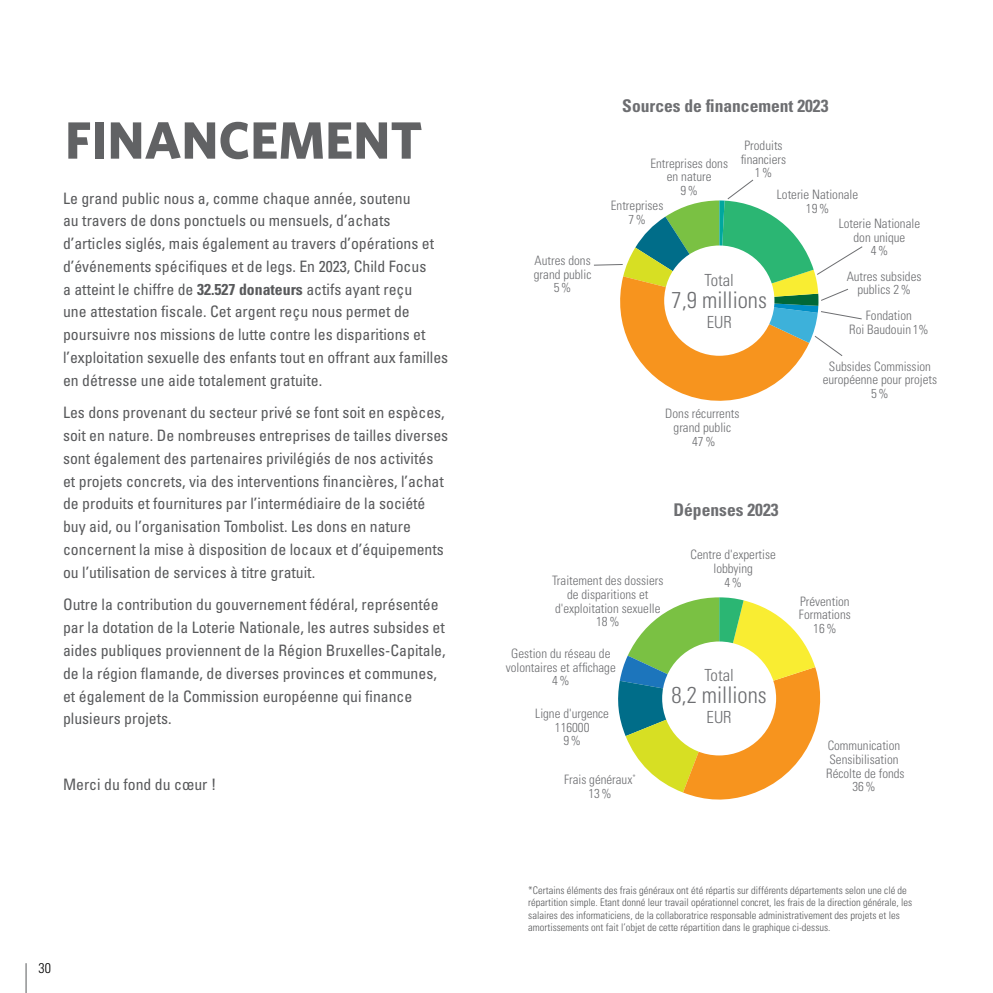
<style>
.page{position:relative;width:993px;height:993px;background:#fff}
.page>*{position:absolute;margin:0;border:0;box-sizing:border-box;transform-origin:0 0}
.t1{font:700 52.5px "Whitney";color:#616264}
.t2{font:300 condensed 22.93px "Univers LT Std";color:#6d6e71}
.t3{font:700 condensed 17.5px "Univers LT Std";color:#6d6e71}
.t4{font:300 condensed 16.62px "Univers LT Std";color:#6d6e71}
.t5{font:condensed 15.75px/22.8px "Univers LT Std";color:#58595b}
.t6{font:300 condensed 14px "Univers LT Std";color:#000}
.t7{font:300 condensed 12.95px/13.7px "Univers LT Std";color:#6d6e71;text-align:center}
.t8{font:300 condensed 10.5px/12.6px "Univers LT Std";color:#58595b}
.s1{font-weight:700}
</style>
<div class="page">
<hr style="left:26px;top:962px;width:1px;height:30px;background:#58595b">
<svg style="left:618px;top:597px;width:203px;height:203px"></svg>
<div style="left:662px;top:641px;width:113px;height:114px;background:#fff;border-radius:50%"></div>
<svg style="left:594px;top:179px;width:268px;height:222px"></svg>
<h1 class="t1" style="left:65px;top:108px;width:358px">FINANCEMENT</h1>
<p class="t5" style="left:63px;top:186px;width:386px">Le grand public nous a, comme chaque année, soutenu<br>au travers de dons ponctuels ou mensuels, d’achats d’articles siglés, mais également au travers d’opérations et d’événements spécifiques et de legs. En 2023, Child Focus<br>a atteint le chiffre de <span class="s1">32.527 donateurs</span> actifs ayant reçu<br>une attestation fiscale. Cet argent reçu nous permet de poursuivre nos missions de lutte contre les disparitions et l’exploitation sexuelle des enfants tout en offrant aux familles en détresse une aide totalement gratuite.</p>
<p class="t5" style="left:63px;top:401px;width:386px">Les dons provenant du secteur privé se font soit en espèces, soit en nature. De nombreuses entreprises de tailles diverses sont également des partenaires privilégiés de nos activités et projets concrets, via des interventions financières, l’achat de produits et fournitures par l’intermédiaire de la société buy aid, ou l’organisation Tombolist. Les dons en nature concernent la mise à disposition de locaux et d’équipements ou l’utilisation de services à titre gratuit.</p>
<p class="t5" style="left:63px;top:593px;width:384px">Outre la contribution du gouvernement fédéral, représentée par la dotation de la Loterie Nationale, les autres subsides et aides publiques proviennent de la Région Bruxelles-Capitale, de la région flamande, de diverses provinces et communes, et également de la Commission européenne qui finance plusieurs projets.</p>
<p class="t5" style="left:63px;top:772px;width:155px">Merci du fond du cœur !</p>
<p class="t6" style="left:38px;top:959px;width:14px">30</p>
<p class="t7" style="left:533px;top:253px;width:59px">Autres dons grand public<br>5%</p>
<p class="t3" style="left:622px;top:95px;width:208px">Sources de financement 2023</p>
<p class="t7" style="left:650px;top:156px;width:79px">Entreprises dons en nature<br>9%</p>
<p class="t7" style="left:610px;top:199px;width:54px">Entreprises<br>7%</p>
<p class="t7" style="left:740px;top:138px;width:47px">Produits financiers<br>1%</p>
<p class="t7" style="left:776px;top:187px;width:83px">Loterie Nationale<br>19%</p>
<p class="t7" style="left:838px;top:216px;width:83px">Loterie Nationale don unique<br>4%</p>
<p class="t4" style="left:704px;top:270px;width:31px">Total</p>
<h2 class="t2" style="left:671px;top:285px;width:97px">7,9 millions</h2>
<p class="t4" style="left:706px;top:311px;width:27px">EUR</p>
<p class="t7" style="left:665px;top:406px;width:76px">Dons récurrents grand public<br>47%</p>
<p class="t7" style="left:846px;top:269px;width:76px">Autres subsides publics 2%</p>
<p class="t7" style="left:849px;top:308px;width:81px">Fondation<br>Roi Baudouin 1%</p>
<p class="t7" style="left:822px;top:359px;width:116px">Subsides Commission européenne pour projets<br>5%</p>
<p class="t3" style="left:673px;top:498px;width:106px">Dépenses 2023</p>
<p class="t7" style="left:552px;top:573px;width:113px">Traitement des dossiers de disparitions et d'exploitation sexuelle<br>18%</p>
<p class="t7" style="left:505px;top:646px;width:111px">Gestion du réseau de volontaires et affichage<br>4%</p>
<p class="t7" style="left:535px;top:706px;width:75px">Ligne d'urgence<br>116000<br>9%</p>
<p class="t7" style="left:690px;top:548px;width:87px">Centre d'expertise lobbying<br>4%</p>
<p class="t4" style="left:704px;top:665px;width:31px">Total</p>
<h2 class="t2" style="left:671px;top:681px;width:97px">8,2 millions</h2>
<p class="t4" style="left:706px;top:707px;width:27px">EUR</p>
<p class="t7" style="left:564px;top:772px;width:73px">Frais généraux<sup>*<br></sup>13%</p>
<p class="t7" style="left:798px;top:594px;width:53px">Prévention<br>Formations<br>16%</p>
<p class="t7" style="left:826px;top:738px;width:80px">Communication<br>Sensibilisation<br>Récolte de fonds<br>36%</p>
<p class="t8" style="left:528px;top:883px;width:385px">*Certains éléments des frais généraux ont été répartis sur différents départements selon une clé de répartition simple. Etant donné leur travail opérationnel concret, les frais de la direction générale, les salaires des informaticiens, de la collaboratrice responsable administrativement des projets et les amortissements ont fait l’objet de cette répartition dans le graphique ci-dessus.</p>
</div>
